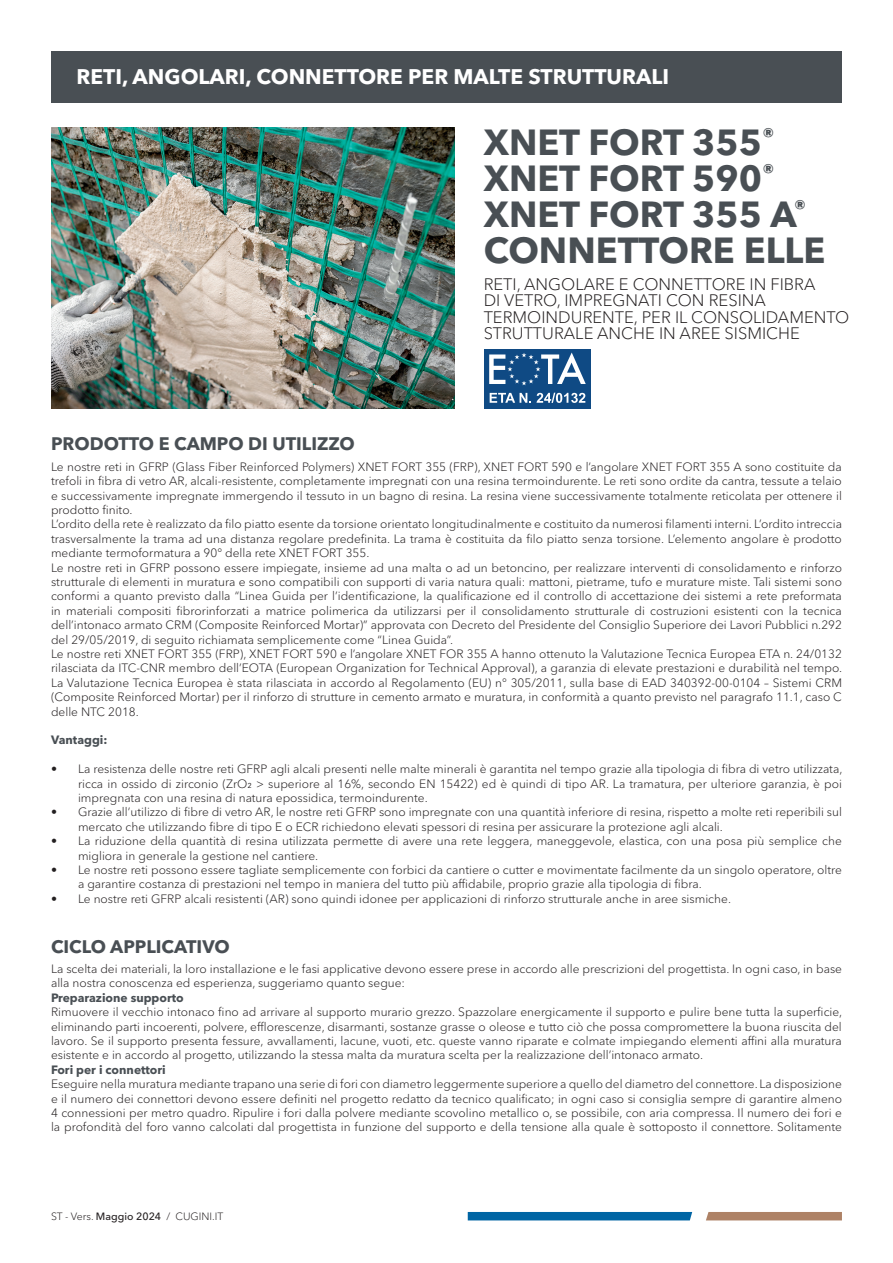
<style>
.page{position:relative;width:893px;height:1263px;background:#fff}
.page>*{position:absolute;margin:0;border:0;box-sizing:border-box;transform-origin:0 0}
.t1{font:700 36px/36px "Avenir Next World";color:#494f54}
.t2{font:700 21px "Avenir Next World";color:#fff}
.t3{font:700 18px "Avenir Next World";color:#494f54}
.t4{font:300 16.5px/16.5px "Avenir Next World";color:#231f20}
.t5{font:300 12px/14.4px "Avenir Next World";color:#231f20}
.t6{font:700 12px "Avenir Next World";color:#494f54}
.t7{font:300 10.5px "Avenir Next World";color:#231f20}
.s1{font-weight:500}
</style>
<div class="page">
<div style="left:468px;top:1212px;width:224px;height:8px;background:#0065a4"></div>
<svg style="left:706px;top:1212px;width:136px;height:8px"></svg>
<div style="left:51px;top:51px;width:791px;height:51px;background:#494f54"></div>
<div style="left:484px;top:349px;width:107px;height:59px;background:#0f4a84"></div>
<svg style="left:489px;top:353px;width:97px;height:32px"></svg>
<svg style="left:490px;top:393px;width:95px;height:10px"></svg>
<img style="left:51px;top:128px;width:404px;height:280px">
<h2 class="t2" style="left:77px;top:64px;width:594px">RETI, ANGOLARI, CONNETTORE PER MALTE STRUTTURALI</h2>
<h1 class="t1" style="left:484px;top:124px;width:343px">XNET FORT 355<sup>®<br></sup>XNET FORT 590<sup>®<br></sup>XNET FORT 355 A<sup>®<br></sup>CONNETTORE ELLE</h1>
<h3 class="t4" style="left:484px;top:276px;width:367px">RETI, ANGOLARE E CONNETTORE IN FIBRA<br>DI VETRO, IMPREGNATI CON RESINA TERMOINDURENTE, PER IL CONSOLIDAMENTO STRUTTURALE ANCHE IN AREE SISMICHE</h3>
<h3 class="t3" style="left:51px;top:434px;width:305px">PRODOTTO E CAMPO DI UTILIZZO</h3>
<p class="t5" style="left:51px;top:459px;width:793px">Le nostre reti in GFRP (Glass Fiber Reinforced Polymers) XNET FORT 355 (FRP), XNET FORT 590 e l’angolare XNET FORT 355 A sono costituite da trefoli in fibra di vetro AR, alcali-resistente, completamente impregnati con una resina termoindurente. Le reti sono ordite da cantra, tessute a telaio e successivamente impregnate immergendo il tessuto in un bagno di resina. La resina viene successivamente totalmente reticolata per ottenere il prodotto finito.<br>L’ordito della rete è realizzato da filo piatto esente da torsione orientato longitudinalmente e costituito da numerosi filamenti interni. L’ordito intreccia trasversalmente la trama ad una distanza regolare predefinita. La trama è costituita da filo piatto senza torsione. L’elemento angolare è prodotto mediante termoformatura a 90° della rete XNET FORT 355.<br>Le nostre reti in GFRP possono essere impiegate, insieme ad una malta o ad un betoncino, per realizzare interventi di consolidamento e rinforzo strutturale di elementi in muratura e sono compatibili con supporti di varia natura quali: mattoni, pietrame, tufo e murature miste. Tali sistemi sono conformi a quanto previsto dalla “Linea Guida per l’identificazione, la qualificazione ed il controllo di accettazione dei sistemi a rete preformata in materiali compositi fibrorinforzati a matrice polimerica da utilizzarsi per il consolidamento strutturale di costruzioni esistenti con la tecnica dell’intonaco armato CRM (Composite Reinforced Mortar)” approvata con Decreto del Presidente del Consiglio Superiore dei Lavori Pubblici n.292 del 29/05/2019, di seguito richiamata semplicemente come “Linea Guida”.<br>Le nostre reti XNET FORT 355 (FRP), XNET FORT 590 e l’angolare XNET FOR 355 A hanno ottenuto la Valutazione Tecnica Europea ETA n. 24/0132 rilasciata da ITC-CNR membro dell’EOTA (European Organization for Technical Approval), a garanzia di elevate prestazioni e durabilità nel tempo.<br>La Valutazione Tecnica Europea è stata rilasciata in accordo al Regolamento (EU) n° 305/2011, sulla base di EAD 340392-00-0104 – Sistemi CRM (Composite Reinforced Mortar) per il rinforzo di strutture in cemento armato e muratura, in conformità a quanto previsto nel paragrafo 11.1, caso C delle NTC 2018.</p>
<p class="t6" style="left:51px;top:733px;width:58px">Vantaggi:</p>
<p class="t5" style="left:78px;top:762px;width:766px;text-align:justify;text-indent:-27px">• La resistenza delle nostre reti GFRP agli alcali presenti nelle malte minerali è garantita nel tempo grazie alla tipologia di fibra di vetro utilizzata, ricca in ossido di zirconio (ZrO2 &gt; superiore al 16%, secondo EN 15422) ed è quindi di tipo AR. La tramatura, per ulteriore garanzia, è poi impregnata con una resina di natura epossidica, termoindurente.</p>
<p class="t5" style="left:78px;top:805px;width:765px;text-indent:-27px">• Grazie all’utilizzo di fibre di vetro AR, le nostre reti GFRP sono impregnate con una quantità inferiore di resina, rispetto a molte reti reperibili sul mercato che utilizzando fibre di tipo E o ECR richiedono elevati spessori di resina per assicurare la protezione agli alcali.</p>
<p class="t5" style="left:78px;top:834px;width:765px;text-indent:-27px">• La riduzione della quantità di resina utilizzata permette di avere una rete leggera, maneggevole, elastica, con una posa più semplice che migliora in generale la gestione nel cantiere.</p>
<p class="t5" style="left:78px;top:863px;width:765px;text-indent:-27px">• Le nostre reti possono essere tagliate semplicemente con forbici da cantiere o cutter e movimentate facilmente da un singolo operatore, oltre a garantire costanza di prestazioni nel tempo in maniera del tutto più affidabile, proprio grazie alla tipologia di fibra.</p>
<p class="t5" style="left:51px;top:891px;width:681px">• Le nostre reti GFRP alcali resistenti (AR) sono quindi idonee per applicazioni di rinforzo strutturale anche in aree sismiche.</p>
<h3 class="t3" style="left:51px;top:936px;width:180px">CICLO APPLICATIVO</h3>
<p class="t5" style="left:51px;top:962px;width:792px">La scelta dei materiali, la loro installazione e le fasi applicative devono essere prese in accordo alle prescrizioni del progettista. In ogni caso, in base alla nostra conoscenza ed esperienza, suggeriamo quanto segue:</p>
<p class="t6" style="left:51px;top:991px;width:134px">Preparazione supporto</p>
<p class="t5" style="left:51px;top:1005px;width:793px;text-align:justify">Rimuovere il vecchio intonaco fino ad arrivare al supporto murario grezzo. Spazzolare energicamente il supporto e pulire bene tutta la superficie, eliminando parti incoerenti, polvere, efflorescenze, disarmanti, sostanze grasse o oleose e tutto ciò che possa compromettere la buona riuscita del lavoro. Se il supporto presenta fessure, avvallamenti, lacune, vuoti, etc. queste vanno riparate e colmate impiegando elementi affini alla muratura esistente e in accordo al progetto, utilizzando la stessa malta da muratura scelta per la realizzazione dell’intonaco armato.</p>
<p class="t6" style="left:51px;top:1063px;width:116px">Fori per i connettori</p>
<p class="t5" style="left:51px;top:1077px;width:792px;text-align:justify">Eseguire nella muratura mediante trapano una serie di fori con diametro leggermente superiore a quello del diametro del connettore. La disposizione e il numero dei connettori devono essere definiti nel progetto redatto da tecnico qualificato; in ogni caso si consiglia sempre di garantire almeno 4 connessioni per metro quadro. Ripulire i fori dalla polvere mediante scovolino metallico o, se possibile, con aria compressa. Il numero dei fori e la profondità del foro vanno calcolati dal progettista in funzione del supporto e della tensione alla quale è sottoposto il connettore. Solitamente</p>
<p class="t7" style="left:51px;top:1208px;width:174px">ST - Vers. <span class="s1">Maggio 2024</span> / CUGINI.IT</p>
</div>
